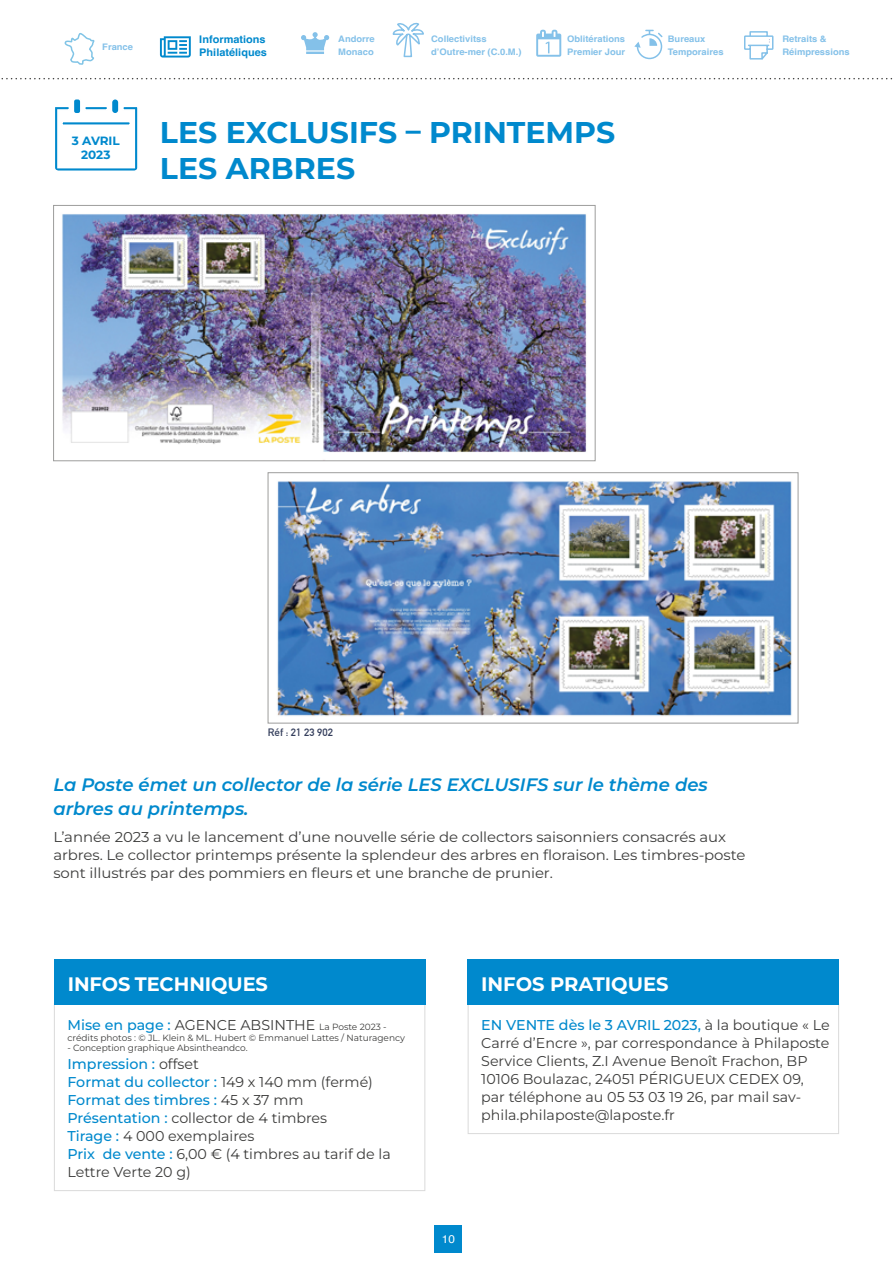
<style>
.page{position:relative;width:893px;height:1263px;background:#fff}
.page>*{position:absolute;margin:0;border:0;box-sizing:border-box;transform-origin:0 0}
.t1{font:700 30px/36px "Montserrat";color:#0089cd}
.t2{font:700 19.5px "Montserrat";letter-spacing:-.005em;color:#fff}
.t3{font:italic 600 18px/24px "Montserrat";color:#0089cd}
.t4{font:14.25px/18px "Montserrat";letter-spacing:-.005em;color:#3c3c3b}
.t5{font:14.25px/18px "Montserrat";letter-spacing:-.005em;color:#3c3c3b;scale:1.04 1}
.t6{font:700 12px/14.4px "Montserrat";color:#0089cd;text-align:center}
.t7{font:11.25px "Helvetica";color:#fff;scale:1.04 1}
.t8{font:700 10.5px/13px "Helvetica";color:#0089cd;scale:1.04 1}
.t9{font:700 10.5px "DIN Alternate";color:#343e5c;scale:1.04 1}
.t10{font:700 9px/13px "Helvetica";color:#84c1e9;scale:1.04 1}
.t11{font:9px "Montserrat";color:#3c3c3b}
.s1{font-weight:500;color:#0089cd}
.s2{font-size:9px}
</style>
<div class="page">
<div style="left:435px;top:1225px;width:27px;height:27px;background:#0089cd"></div>
<svg style="left:1px;top:22px;width:892px;height:235px"></svg>
<div style="left:54px;top:1003px;width:371px;height:188px;border:1px solid #dadada"></div>
<div style="left:54px;top:959px;width:371px;height:46px;background:#0089cd"></div>
<div style="left:468px;top:1003px;width:371px;height:131px;border:1px solid #dadada"></div>
<div style="left:468px;top:959px;width:371px;height:46px;background:#0089cd"></div>
<img style="left:55px;top:207px;width:538px;height:245px">
<div style="left:53px;top:205px;width:542px;height:256px;border:1px solid #9d9d9c"></div>
<img style="left:277px;top:481px;width:515px;height:235px">
<div style="left:268px;top:472px;width:530px;height:251px;border:1px solid #9d9d9c"></div>
<p class="t10" style="left:567px;top:33px;width:57px">Oblitérations<br>Premier Jour</p>
<p class="t10" style="left:782px;top:33px;width:66px">Retraits &amp;<br>Réimpressions</p>
<p class="t8" style="left:199px;top:34px;width:67px">Informations<br>Philatéliques</p>
<p class="t10" style="left:431px;top:33px;width:88px">Collectivitss d’Outre-mer (C.0.M.)</p>
<p class="t10" style="left:102px;top:41px;width:31px">France</p>
<p class="t10" style="left:668px;top:33px;width:55px">Bureaux<br>Temporaires</p>
<p class="t10" style="left:338px;top:33px;width:37px">Andorre<br>Monaco</p>
<p class="t6" style="left:72px;top:133px;width:50px">3 AVRIL<br>2023</p>
<h1 class="t1" style="left:160px;top:114px;width:457px">LES EXCLUSIFS – PRINTEMPS<br>LES ARBRES</h1>
<p class="t9" style="left:268px;top:724px;width:64px">Réf : 21 23 902</p>
<p class="t3" style="left:53px;top:772px;width:656px">La Poste émet un collector de la série LES EXCLUSIFS sur le thème des arbres au printemps.</p>
<p class="t5" style="left:53px;top:827px;width:667px">L’année 2023 a vu le lancement d’une nouvelle série de collectors saisonniers consacrés aux arbres. Le collector printemps présente la splendeur des arbres en floraison. Les timbres-poste sont illustrés par des pommiers en fleurs et une branche de prunier.</p>
<h2 class="t2" style="left:68px;top:971px;width:202px">INFOS TECHNIQUES</h2>
<p class="t4" style="left:68px;top:1016px;width:321px"><span class="s1">Mise en page :</span> AGENCE ABSINTHE <span class="s2">La Poste 2023 -</span></p>
<p class="t11" style="left:68px;top:1032px;width:339px">crédits photos : © JL. Klein &amp; ML. Hubert © Emmanuel Lattes / Naturagency</p>
<p class="t11" style="left:68px;top:1042px;width:182px">- Conception graphique Absintheandco.</p>
<p class="t4" style="left:68px;top:1055px;width:325px"><span class="s1">Impression :</span> offset<br><span class="s1">Format du collector :</span> 149 x 140 mm (fermé)<br><span class="s1">Format des timbres :</span> 45 x 37 mm<br><span class="s1">Présentation :</span> collector de 4 timbres<br><span class="s1">Tirage :</span> 4 000 exemplaires<br><span class="s1">Prix de vente :</span> 6,00 € (4 timbres au tarif de la<br>Lettre Verte 20 g)</p>
<h2 class="t2" style="left:481px;top:971px;width:189px">INFOS PRATIQUES</h2>
<p class="t4" style="left:481px;top:1016px;width:350px"><span class="s1">EN VENTE dès le 3 AVRIL 2023,</span> à la boutique « Le Carré d’Encre », par correspondance à Philaposte Service Clients, Z.I Avenue Benoît Frachon, BP 10106 Boulazac, 24051 PÉRIGUEUX CEDEX 09, par téléphone au 05 53 03 19 26, par mail sav&shy;phila.philaposte@laposte.fr</p>
<p class="t7" style="left:442px;top:1230px;width:14px">10</p>
</div>
